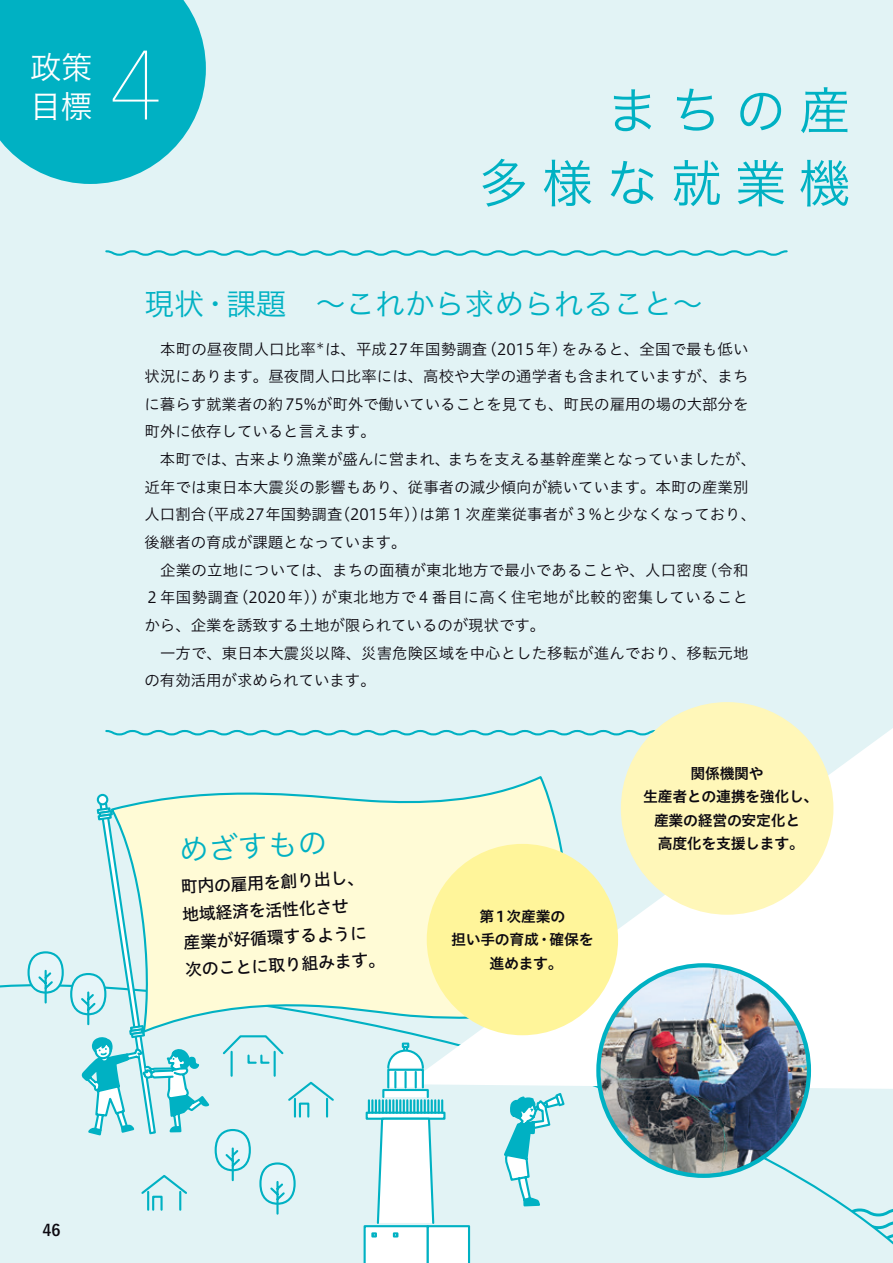
<style>
.page{position:relative;width:893px;height:1263px;background:#e2f3f5}
.page>*{position:absolute;margin:0;border:0;box-sizing:border-box;transform-origin:0 0}
.t1{font:200 97.2px "Avenir Next";color:#fff}
.t2{font:51px/72.3px "Hira Kaku Pro N W3";letter-spacing:.26em;color:#00b1c3;text-align:right}
.t3{font:31.05px/38.8px "Hira Kaku Pro N W3";color:#fff}
.t4{font:29.7px "Hira Kaku Pro N W3";color:#00b1c3}
.t5{font:16.95px/27.6px "Hiragino UD Sans Std N W5";color:#0c0910}
.t6{font:700 15.9px "Yu Go";color:#0c0910}
.t7{font:15.45px/27.6px "Hiragino UD Sans Std N W3";letter-spacing:.005em;color:#0c0910}
.t8{font:14.85px/23.4px "Hiragino UD Sans Std N W6";letter-spacing:-.02em;color:#0c0910;text-align:center}
</style>
<div class="page">
<svg style="left:0;top:971px;width:893px;height:292px"></svg>
<svg style="left:158px;top:792px;width:262px;height:242px;background:#f5f8d9"></svg>
<div style="left:98px;top:795px;width:9px;height:9px;background:#fff;border-radius:50%"></div>
<div style="left:97px;top:794px;width:11px;height:11px;border:2px solid #00b1c3;border-radius:50%"></div>
<svg style="left:71px;top:974px;width:34px;height:40px"></svg>
<div style="left:70px;top:973px;width:36px;height:42px;border:2px solid #00b1c3;border-radius:50%"></div>
<svg style="left:79px;top:799px;width:132px;height:338px"></svg>
<div style="left:29px;top:952px;width:34px;height:40px;background:#e6f5f9;border-radius:50%"></div>
<div style="left:28px;top:951px;width:36px;height:43px;border:2px solid #00b1c3;border-radius:50%"></div>
<svg style="left:36px;top:969px;width:19px;height:36px"></svg>
<svg style="left:221px;top:1034px;width:115px;height:85px"></svg>
<svg style="left:420px;top:728px;width:473px;height:361px;fill:#fff"></svg>
<svg style="left:402px;top:1042px;width:7px;height:4px"></svg>
<svg style="left:387px;top:1087px;width:37px;height:1px"></svg>
<svg style="left:386px;top:1046px;width:39px;height:41px"></svg>
<div style="left:382px;top:1089px;width:47px;height:9px;background:#fff;border:2px solid #00b1c3"></div>
<svg style="left:364px;top:1100px;width:106px;height:163px"></svg>
<div style="left:216px;top:1130px;width:34px;height:40px;background:#e6f5f9;border-radius:50%"></div>
<div style="left:215px;top:1129px;width:36px;height:42px;border:2px solid #00b1c3;border-radius:50%"></div>
<svg style="left:224px;top:1147px;width:18px;height:35px"></svg>
<div style="left:260px;top:1163px;width:35px;height:41px;background:#e6f5f9;border-radius:50%"></div>
<div style="left:259px;top:1162px;width:37px;height:43px;border:2px solid #00b1c3;border-radius:50%"></div>
<svg style="left:268px;top:1181px;width:19px;height:35px"></svg>
<svg style="left:139px;top:1173px;width:50px;height:39px"></svg>
<svg style="left:0;top:0;width:206px;height:184px;background:#1bb8c9"></svg>
<svg style="left:105px;top:729px;width:551px;height:7px"></svg>
<svg style="left:105px;top:250px;width:683px;height:6px"></svg>
<div style="left:427px;top:844px;width:191px;height:191px;background:#fff59a;border-radius:50%"></div>
<div style="left:621px;top:702px;width:212px;height:213px;background:#fff7b9;border-radius:50%"></div>
<img style="left:598px;top:965px;width:211px;height:211px;border-radius:105px">
<svg style="left:502px;top:1035px;width:64px;height:172px"></svg>
<h3 class="t3" style="left:30px;top:46px;width:64px">政策目標</h3>
<h1 class="t1" style="left:109px;top:4px;width:56px">4</h1>
<h2 class="t2" style="left:478px;top:71px;width:374px">まちの産<br>多様な就業機</h2>
<h3 class="t4" style="left:145px;top:278px;width:560px">現状・課題　〜これから求められること〜</h3>
<p class="t7" style="left:145px;top:334px;width:613px">　本町の昼夜間人口比率<sup>＊</sup>は、平成27年国勢調査（2015年）をみると、全国で最も低い状況にあります。昼夜間人口比率には、高校や大学の通学者も含まれていますが、まちに暮らす就業者の約75%が町外で働いていることを見ても、町民の雇用の場の大部分を町外に依存していると言えます。<br>　本町では、古来より漁業が盛んに営まれ、まちを支える基幹産業となっていましたが、近年では東日本大震災の影響もあり、従事者の減少傾向が続いています。本町の産業別人口割合（平成27年国勢調査（2015年））は第１次産業従事者が３%と少なくなっており、後継者の育成が課題となっています。<br>　企業の立地については、まちの面積が東北地方で最小であることや、人口密度（令和２年国勢調査（2020年））が東北地方で４番目に高く住宅地が比較的密集していることから、企業を誘致する土地が限られているのが現状です。<br>　一方で、東日本大震災以降、災害危険区域を中心とした移転が進んでおり、移転元地の有効活用が求められています。</p>
<p class="t6" style="left:43px;top:1221px;width:20px">46</p>
<h3 class="t4" style="left:177px;top:824px;width:150px;rotate:-3deg">めざすもの</h3>
<p class="t5" style="left:180px;top:872px;width:202px;rotate:-3deg">町内の雇用を創り出し、地域経済を活性化させ<br>産業が好循環するように次のことに取り組みます。</p>
<p class="t8" style="left:451px;top:904px;width:144px">第1次産業の<br>担い手の育成・確保を進めます。</p>
<p class="t8" style="left:643px;top:761px;width:177px">関係機関や<br>生産者との連携を強化し、産業の経営の安定化と<br>高度化を支援します。</p>
</div>
